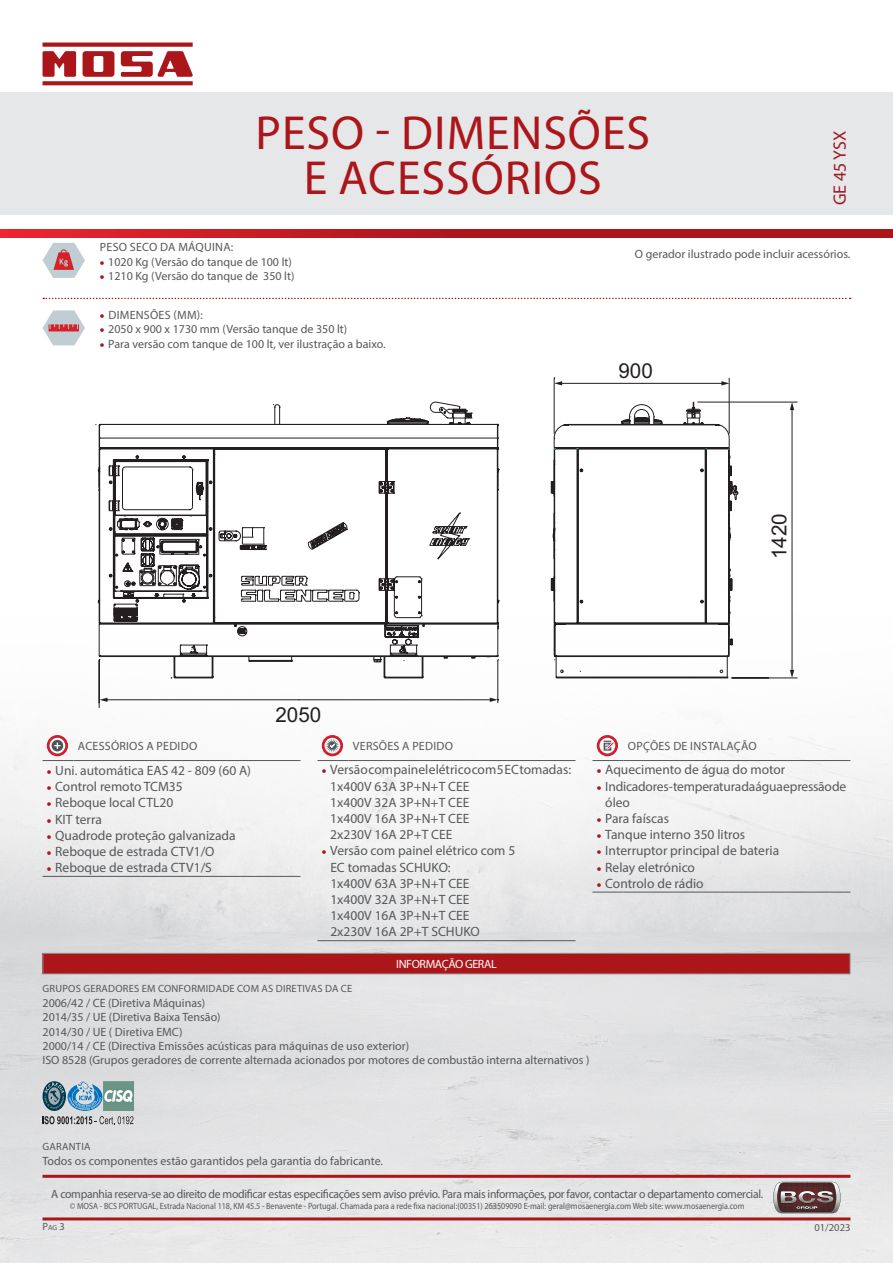
<style>
.page{position:relative;width:893px;height:1263px;background:#fff}
.page>*{position:absolute;margin:0;border:0;box-sizing:border-box;transform-origin:0 0}
.Stile_Titolo_GE{font:48px "Myriad Pro";letter-spacing:.02em;color:#ab161a}
.t1{font:20.7px "Arial";color:#231f20}
.Macchina_Laterale{font:18px "Myriad Pro";color:#991a25}
.Stile_ACCESSORI{font:13.5px/16.2px "Myriad Pro";color:#57585a}
.Stile_DATI_TECNICI{font:12px/14.4px "Myriad Pro";color:#57585a}
.Stile_DATI_TECNICI-2{font:12px "Myriad Pro";letter-spacing:-.025em;color:#57585a}
.Stile_DATI_TECNICI-3{font:12px "Myriad Pro";letter-spacing:.02em;color:#57585a}
.t2{font:12px "Myriad Pro";letter-spacing:-.03em;color:#fff}
.t3{font:10.5px "Myriad Pro";letter-spacing:.02em;color:#57585a}
.Titoli_Dati_Tecnici{font:10.5px "Myriad Pro";color:#57585a}
.t4{font:9px "Myriad Pro";color:#57585a;scale:.9 1}
.s1{color:#ab161a}
.s2{font-size:7.35px}
</style>
<div class="page">
<img style="left:0;top:700px;width:893px;height:563px">
<svg style="left:43px;top:43px;width:150px;height:42px"></svg>
<div style="left:0;top:92px;width:893px;height:123px;background:#e6e7e9"></div>
<svg style="left:773px;top:1182px;width:68px;height:31px;background:#785f5f"></svg>
<svg style="left:1px;top:230px;width:892px;height:7px;background:#bc191f"></svg>
<hr style="left:43px;top:1175px;width:807px;height:3px;background:#ab161a">
<hr style="left:43px;top:1217px;width:807px;height:3px;background:#ab161a">
<div style="left:43px;top:953px;width:807px;height:21px;background:#ab161a"></div>
<hr style="left:43px;top:953px;width:807px;height:1px;background:#939598">
<svg style="left:43px;top:954px;width:1px;height:19px"></svg>
<svg style="left:850px;top:954px;width:1px;height:19px"></svg>
<hr style="left:43px;top:973px;width:807px;height:1px;background:#939598">
<svg style="left:43px;top:1081px;width:90px;height:43px;background:#8fa9b0"></svg>
<svg style="left:43px;top:310px;width:42px;height:35px"></svg>
<svg style="left:43px;top:243px;width:42px;height:35px"></svg>
<svg style="left:43px;top:298px;width:808px;height:1px"></svg>
<hr style="left:99px;top:660px;width:1px;height:48px;background:#231f20">
<hr style="left:497px;top:660px;width:1px;height:43px;background:#231f20">
<svg style="left:490px;top:700px;width:9px;height:2px"></svg>
<svg style="left:100px;top:700px;width:8px;height:2px"></svg>
<svg style="left:97px;top:401px;width:701px;height:278px"></svg>
<hr style="left:792px;top:409px;width:1px;height:262px;background:#231f20">
<svg style="left:790px;top:670px;width:4px;height:8px"></svg>
<svg style="left:790px;top:402px;width:4px;height:8px"></svg>
<hr style="left:554px;top:378px;width:1px;height:56px;background:#231f20">
<hr style="left:729px;top:378px;width:1px;height:56px;background:#231f20">
<hr style="left:561px;top:383px;width:162px;height:1px;background:#231f20">
<svg style="left:554px;top:377px;width:8px;height:8px"></svg>
<svg style="left:721px;top:381px;width:8px;height:4px"></svg>
<svg style="left:550px;top:424px;width:187px;height:255px"></svg>
<svg style="left:553px;top:401px;width:186px;height:256px"></svg>
<svg style="left:553px;top:424px;width:130px;height:248px"></svg>
<svg style="left:553px;top:531px;width:2px;height:9px"></svg>
<svg style="left:551px;top:578px;width:3px;height:13px"></svg>
<svg style="left:551px;top:481px;width:3px;height:13px"></svg>
<svg style="left:554px;top:599px;width:29px;height:74px"></svg>
<svg style="left:683px;top:407px;width:53px;height:266px"></svg>
<svg style="left:621px;top:418px;width:41px;height:7px"></svg>
<hr style="left:43px;top:760px;width:31px;height:1px;background:#57585a">
<hr style="left:74px;top:760px;width:226px;height:1px;background:#57585a">
<hr style="left:43px;top:876px;width:31px;height:1px;background:#57585a">
<hr style="left:74px;top:876px;width:226px;height:1px;background:#57585a">
<div style="left:47px;top:735px;width:21px;height:21px;border:3px solid #cd1f2e;border-radius:50%"></div>
<svg style="left:51px;top:739px;width:13px;height:13px"></svg>
<hr style="left:317px;top:760px;width:32px;height:1px;background:#57585a">
<hr style="left:349px;top:760px;width:226px;height:1px;background:#57585a">
<hr style="left:317px;top:940px;width:32px;height:1px;background:#57585a">
<hr style="left:349px;top:940px;width:226px;height:1px;background:#57585a">
<div style="left:322px;top:735px;width:21px;height:21px;border:3px solid #cd1f2e;border-radius:50%"></div>
<svg style="left:325px;top:739px;width:14px;height:14px"></svg>
<hr style="left:592px;top:760px;width:31px;height:1px;background:#57585a">
<hr style="left:623px;top:760px;width:227px;height:1px;background:#57585a">
<hr style="left:592px;top:892px;width:31px;height:1px;background:#57585a">
<hr style="left:623px;top:892px;width:227px;height:1px;background:#57585a">
<div style="left:597px;top:735px;width:21px;height:21px;border:3px solid #cd1f2e;border-radius:50%"></div>
<svg style="left:604px;top:741px;width:10px;height:10px"></svg>
<p class="Stile_Titolo_GE" style="left:255px;top:104px;width:396px">PESO - DIMENSÕES</p>
<p class="Stile_Titolo_GE" style="left:304px;top:149px;width:299px">E ACESSÓRIOS</p>
<p class="Macchina_Laterale" style="left:828px;top:205px;width:76px;rotate:-90deg">GE 45 YSX</p>
<p class="Stile_DATI_TECNICI-3" style="left:100px;top:240px;width:135px">PESO SECO DA MÁQUINA:</p>
<p class="Stile_DATI_TECNICI" style="left:100px;top:254px;width:194px"><span class="s1">•</span> 1020 Kg (Versão do tanque de 100 lt)</p>
<p class="Stile_DATI_TECNICI" style="left:100px;top:269px;width:196px"><span class="s1">•</span> 1210 Kg (Versão do tanque de 350 lt)</p>
<p class="Stile_DATI_TECNICI-3" style="left:100px;top:308px;width:104px"><span class="s1">•</span> DIMENSÕES (MM):</p>
<p class="Stile_DATI_TECNICI" style="left:100px;top:322px;width:249px"><span class="s1">•</span> 2050 x 900 x 1730 mm (Versão tanque de 350 lt)</p>
<p class="Stile_DATI_TECNICI" style="left:100px;top:336px;width:287px"><span class="s1">•</span> Para versão com tanque de 100 lt, ver ilustração a baixo.</p>
<p class="Stile_DATI_TECNICI" style="left:635px;top:246px;width:217px">O gerador ilustrado pode incluir acessórios.</p>
<p class="t1" style="left:618px;top:356px;width:36px">900</p>
<p class="t1" style="left:765px;top:559px;width:47px;rotate:-90deg">1420</p>
<p class="Stile_DATI_TECNICI-3" style="left:78px;top:738px;width:121px">ACESSÓRIOS A PEDIDO</p>
<p class="Stile_ACCESSORI" style="left:47px;top:762px;width:206px"><span class="s1">•</span> Uni. automática EAS 42 - 809 (60 A)</p>
<p class="Stile_ACCESSORI" style="left:47px;top:778px;width:137px"><span class="s1">•</span> Control remoto TCM35</p>
<p class="Stile_ACCESSORI" style="left:47px;top:794px;width:128px"><span class="s1">•</span> Reboque local CTL20</p>
<p class="Stile_ACCESSORI" style="left:47px;top:811px;width:57px"><span class="s1">•</span> KIT terra</p>
<p class="Stile_ACCESSORI" style="left:47px;top:827px;width:190px"><span class="s1">•</span> Quadrode proteção galvanizada</p>
<p class="Stile_ACCESSORI" style="left:47px;top:843px;width:169px"><span class="s1">•</span> Reboque de estrada CTV1/O</p>
<p class="Stile_ACCESSORI" style="left:47px;top:859px;width:167px"><span class="s1">•</span> Reboque de estrada CTV1/S</p>
<p class="t1" style="left:275px;top:700px;width:47px">2050</p>
<p class="Stile_DATI_TECNICI-3" style="left:353px;top:738px;width:102px">VERSÕES A PEDIDO</p>
<p class="Stile_ACCESSORI" style="left:330px;top:762px;width:242px;text-indent:-9px"><span class="s1">•</span> Versão com painel elétrico com 5 EC tomadas:<br>1x400V 63A 3P+N+T CEE<br>1x400V 32A 3P+N+T CEE<br>1x400V 16A 3P+N+T CEE<br>2x230V 16A 2P+T CEE</p>
<p class="Stile_ACCESSORI" style="left:322px;top:843px;width:195px"><span class="s1">•</span> Versão com painel elétrico com 5</p>
<p class="Stile_ACCESSORI" style="left:330px;top:859px;width:151px">EC tomadas SCHUKO:<br>1x400V 63A 3P+N+T CEE<br>1x400V 32A 3P+N+T CEE<br>1x400V 16A 3P+N+T CEE<br>2x230V 16A 2P+T SCHUKO</p>
<p class="Stile_DATI_TECNICI-3" style="left:628px;top:738px;width:130px">OPÇÕES DE INSTALAÇÃO</p>
<p class="Stile_ACCESSORI" style="left:597px;top:762px;width:190px"><span class="s1">•</span> Aquecimento de água do motor</p>
<p class="Stile_ACCESSORI" style="left:605px;top:778px;width:242px;text-indent:-9px"><span class="s1">•</span> Indicadores - temperatura da água e pressão de óleo</p>
<p class="Stile_ACCESSORI" style="left:597px;top:810px;width:74px"><span class="s1">•</span> Para faíscas</p>
<p class="Stile_ACCESSORI" style="left:597px;top:826px;width:150px"><span class="s1">•</span> Tanque interno 350 litros</p>
<p class="Stile_ACCESSORI" style="left:597px;top:843px;width:184px"><span class="s1">•</span> Interruptor principal de bateria</p>
<p class="Stile_ACCESSORI" style="left:597px;top:859px;width:100px"><span class="s1">•</span> Relay eletrónico</p>
<p class="Stile_ACCESSORI" style="left:597px;top:875px;width:108px"><span class="s1">•</span> Controlo de rádio</p>
<p class="t2" style="left:396px;top:956px;width:102px">INFORMAÇÃO GERAL</p>
<p class="t3" style="left:43px;top:982px;width:311px">GRUPOS GERADORES EM CONFORMIDADE COM AS DIRETIVAS DA CE</p>
<p class="Stile_DATI_TECNICI" style="left:43px;top:995px;width:548px">2006/42 / CE (Diretiva Máquinas)<br>2014/35 / UE (Diretiva Baixa Tensão)<br>2014/30 / UE ( Diretiva EMC)<br>2000/14 / CE (Directiva Emissões acústicas para máquinas de uso exterior)<br>ISO 8528 (Grupos geradores de corrente alternada acionados por motores de combustão interna alternativos )</p>
<p class="t3" style="left:43px;top:1140px;width:49px">GARANTIA</p>
<p class="Stile_DATI_TECNICI" style="left:43px;top:1153px;width:342px">Todos os componentes estão garantidos pela garantia do fabricante.</p>
<p class="Stile_DATI_TECNICI-2" style="left:51px;top:1187px;width:713px">A companhia reserva-se ao direito de modificar estas especificações sem aviso prévio. Para mais informações, por favor, contactar o departamento comercial.</p>
<p class="t4" style="left:70px;top:1200px;width:751px">© MOSA - BCS PORTUGAL, Estrada Nacional 118, KM 45.5 - Benavente - Portugal. Chamada para a rede fixa nacional:(00351) 263509090 E-mail: geral@mosaenergia.com Web site: www.mosaenergia.com</p>
<p class="Titoli_Dati_Tecnici" style="left:43px;top:1220px;width:24px">P<span class="s2">ag</span> 3</p>
<p class="Titoli_Dati_Tecnici" style="left:814px;top:1221px;width:37px">01/2023</p>
</div>
